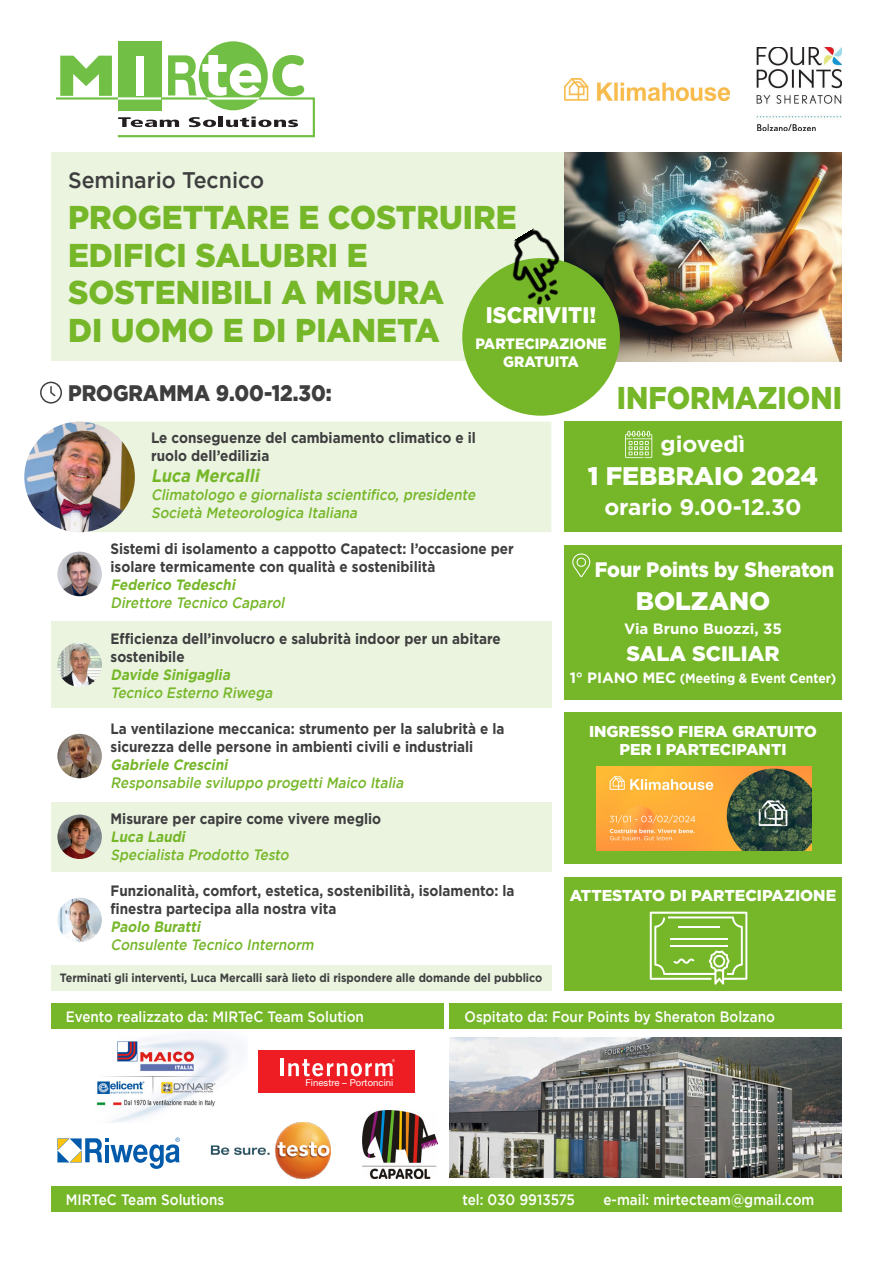
<style>
.page{position:relative;width:893px;height:1263px;background:#fff}
.page>*{position:absolute;margin:0;border:0;box-sizing:border-box;transform-origin:0 0}
.t1{font:900 33px/37.5px "Gotham";color:#76b729;scale:.95 1}
.t2{font:900 31.5px "Gotham";color:#76b729;scale:.9 1}
.t3{font:900 25.5px "Gotham";color:#fff}
.t4{font:700 22.5px "Gotham";color:#fff}
.t5{font:900 22.5px "Gotham";color:#3e3e3f;scale:.9 1}
.t6{font:500 22.5px "Gotham";color:#3e3e3f;scale:.95 1}
.t7{font:900 22.5px "Gotham";color:#fff;scale:.95 1}
.t8{font:900 21px "Gotham";color:#fff;scale:.93 1}
.t9{font:900 21px "Gotham";color:#fff}
.t10{font:italic 700 18px "Gotham";color:#76b729;scale:.9 1}
.t11{font:900 15.75px/18px "Gotham";color:#fff;text-align:center}
.t12{font:700 15px/18px "Gotham";color:#3e3e3f;scale:.9 1}
.t13{font:italic 500 15px/18px "Gotham";color:#76b729;scale:.9 1}
.t14{font:500 15px "Gotham";color:#fff;scale:.9 1}
.t15{font:italic 700 15px "Gotham";color:#76b729;scale:.9 1}
.t16{font:900 15px/18px "Gotham";color:#fff;text-align:center;scale:.95 1}
.t17{font:700 15px "Gotham";color:#fff}
.t18{font:700 13.5px "Gotham";color:#fff;scale:.9 1}
.t19{font:700 12px "Gotham";color:#3e3e3f;scale:.9 1}
.t20{font:9.45px "Helvetica Neue LT Pro";letter-spacing:.005em;color:#fff}
.s1{font-size:15px}
</style>
<div class="page">
<div style="left:51px;top:965px;width:500px;height:26px;background:#eaf4df"></div>
<div style="left:26px;top:422px;width:525px;height:110px;background:#eaf4df"></div>
<img style="left:24px;top:422px;width:111px;height:110px;border-radius:55px">
<img style="left:96px;top:1038px;width:136px;height:85px">
<div style="left:51px;top:152px;width:513px;height:209px;background:#eaf4df"></div>
<div style="left:51px;top:621px;width:500px;height:87px;background:#eaf4df"></div>
<div style="left:51px;top:802px;width:500px;height:69px;background:#eaf4df"></div>
<div style="left:118px;top:41px;width:43px;height:70px;background:#71bf44"></div>
<div style="left:199px;top:41px;width:69px;height:69px;background:#71bf44;border-radius:50%"></div>
<svg style="left:56px;top:55px;width:259px;height:82px"></svg>
<img style="left:564px;top:152px;width:278px;height:209px">
<div style="left:57px;top:552px;width:45px;height:44px;background:#cbcbd3;border-radius:50%"></div>
<img style="left:62px;top:552px;width:35px;height:44px">
<img style="left:57px;top:898px;width:45px;height:44px;border-radius:22px">
<img style="left:57px;top:734px;width:45px;height:44px;border-radius:22px">
<div style="left:462px;top:258px;width:158px;height:158px;background:#76b729;border-radius:50%"></div>
<img style="left:489px;top:219px;width:96px;height:86px">
<div style="left:450px;top:1003px;width:392px;height:26px;background:#76b729"></div>
<div style="left:51px;top:1003px;width:392px;height:26px;background:#76b729"></div>
<div style="left:51px;top:1186px;width:791px;height:26px;background:#76b729"></div>
<div style="left:258px;top:1050px;width:156px;height:42px;background:#ee1d23"></div>
<hr style="left:280px;top:1058px;width:3px;height:18px;background:#fff">
<svg style="left:288px;top:1059px;width:107px;height:17px"></svg>
<svg style="left:57px;top:1137px;width:123px;height:32px"></svg>
<img style="left:362px;top:1110px;width:76px;height:68px">
<img style="left:210px;top:1123px;width:120px;height:55px">
<svg style="left:40px;top:382px;width:22px;height:21px"></svg>
<img style="left:450px;top:1037px;width:392px;height:141px">
<img style="left:57px;top:814px;width:45px;height:45px;border-radius:22px">
<img style="left:564px;top:78px;width:166px;height:22px">
<img style="left:757px;top:47px;width:85px;height:84px">
<div style="left:564px;top:422px;width:278px;height:110px;background:#76b729"></div>
<svg style="left:625px;top:431px;width:27px;height:27px"></svg>
<div style="left:564px;top:545px;width:278px;height:155px;background:#76b729"></div>
<svg style="left:572px;top:553px;width:18px;height:24px"></svg>
<div style="left:564px;top:877px;width:278px;height:114px;background:#76b729"></div>
<svg style="left:650px;top:912px;width:97px;height:73px"></svg>
<div style="left:564px;top:713px;width:278px;height:151px;background:#76b729"></div>
<img style="left:596px;top:767px;width:215px;height:84px">
<img style="left:57px;top:642px;width:45px;height:45px;border-radius:22px">
<p class="t6" style="left:68px;top:167px;width:208px">Seminario Tecnico</p>
<p class="t1" style="left:68px;top:198px;width:474px">PROGETTARE E COSTRUIRE<br>EDIFICI SALUBRI E<br>SOSTENIBILI A MISURA<br>DI UOMO E DI PIANETA</p>
<p class="t7" style="left:486px;top:302px;width:118px">ISCRIVITI!</p>
<p class="t16" style="left:475px;top:335px;width:140px">PARTECIPAZIONE<br>GRATUITA</p>
<p class="t5" style="left:68px;top:380px;width:295px">PROGRAMMA 9.00-12.30:</p>
<p class="t12" style="left:151px;top:428px;width:362px">Le conseguenze del cambiamento climatico e il ruolo dell’edilizia</p>
<p class="t10" style="left:151px;top:465px;width:125px">Luca Mercalli</p>
<p class="t13" style="left:151px;top:485px;width:365px">Climatologo e giornalista scientifico, presidente<br>Società Meteorologica Italiana</p>
<p class="t12" style="left:111px;top:539px;width:450px">Sistemi di isolamento a cappotto Capatect: l’occasione per isolare termicamente con qualità e sostenibilità</p>
<p class="t15" style="left:111px;top:576px;width:143px">Federico Tedeschi</p>
<p class="t13" style="left:111px;top:593px;width:198px">Direttore Tecnico Caparol</p>
<p class="t12" style="left:111px;top:629px;width:435px">Efficienza dell’involucro e salubrità indoor per un abitare</p>
<p class="t12" style="left:111px;top:647px;width:84px">sostenibile</p>
<p class="t15" style="left:111px;top:666px;width:137px">Davide Sinigaglia</p>
<p class="t13" style="left:111px;top:683px;width:184px">Tecnico Esterno Riwega</p>
<p class="t12" style="left:111px;top:719px;width:439px">La ventilazione meccanica: strumento per la salubrità e la</p>
<p class="t12" style="left:111px;top:737px;width:404px">sicurezza delle persone in ambienti civili e industriali</p>
<p class="t15" style="left:111px;top:756px;width:135px">Gabriele Crescini</p>
<p class="t13" style="left:111px;top:773px;width:330px">Responsabile sviluppo progetti Maico Italia</p>
<p class="t12" style="left:111px;top:809px;width:302px">Misurare per capire come vivere meglio</p>
<p class="t15" style="left:111px;top:828px;width:87px">Luca Laudi</p>
<p class="t13" style="left:111px;top:845px;width:203px">Specialista Prodotto Testo</p>
<p class="t12" style="left:111px;top:881px;width:450px">Funzionalità, comfort, estetica, sostenibilità, isolamento: la</p>
<p class="t12" style="left:111px;top:899px;width:252px">finestra partecipa alla nostra vita</p>
<p class="t15" style="left:111px;top:918px;width:104px">Paolo Buratti</p>
<p class="t13" style="left:111px;top:935px;width:230px">Consulente Tecnico Internorm</p>
<p class="t19" style="left:60px;top:971px;width:538px">Terminati gli interventi, Luca Mercalli sarà lieto di rispondere alle domande del pubblico</p>
<p class="t2" style="left:617px;top:379px;width:252px">INFORMAZIONI</p>
<p class="t4" style="left:661px;top:431px;width:86px">giovedì</p>
<p class="t3" style="left:588px;top:461px;width:232px">1 FEBBRAIO 2024</p>
<p class="t4" style="left:604px;top:494px;width:199px">orario 9.00-12.30</p>
<p class="t8" style="left:595px;top:557px;width:259px">Four Points by Sheraton</p>
<p class="t3" style="left:636px;top:586px;width:136px">BOLZANO</p>
<p class="t17" style="left:624px;top:620px;width:159px">Via Bruno Buozzi, 35</p>
<p class="t9" style="left:626px;top:641px;width:155px">SALA SCILIAR</p>
<p class="t18" style="left:570px;top:671px;width:298px"><span class="s1">1° PIANO MEC</span> (Meeting &amp; Event Center)</p>
<p class="t11" style="left:589px;top:722px;width:230px">INGRESSO FIERA GRATUITO<br>PER I PARTECIPANTI</p>
<p class="t11" style="left:570px;top:886px;width:268px">ATTESTATO DI PARTECIPAZIONE</p>
<p class="t14" style="left:66px;top:1008px;width:333px">Evento realizzato da: MIRTeC Team Solution</p>
<p class="t14" style="left:465px;top:1008px;width:346px">Ospitato da: Four Points by Sheraton Bolzano</p>
<p class="t20" style="left:305px;top:1077px;width:89px">Finestre – Portoncini</p>
<p class="t14" style="left:66px;top:1191px;width:177px">MIRTeC Team Solutions</p>
<p class="t14" style="left:462px;top:1191px;width:127px">tel: 030 9913575</p>
<p class="t14" style="left:603px;top:1191px;width:236px">e-mail: mirtecteam@gmail.com</p>
</div>
